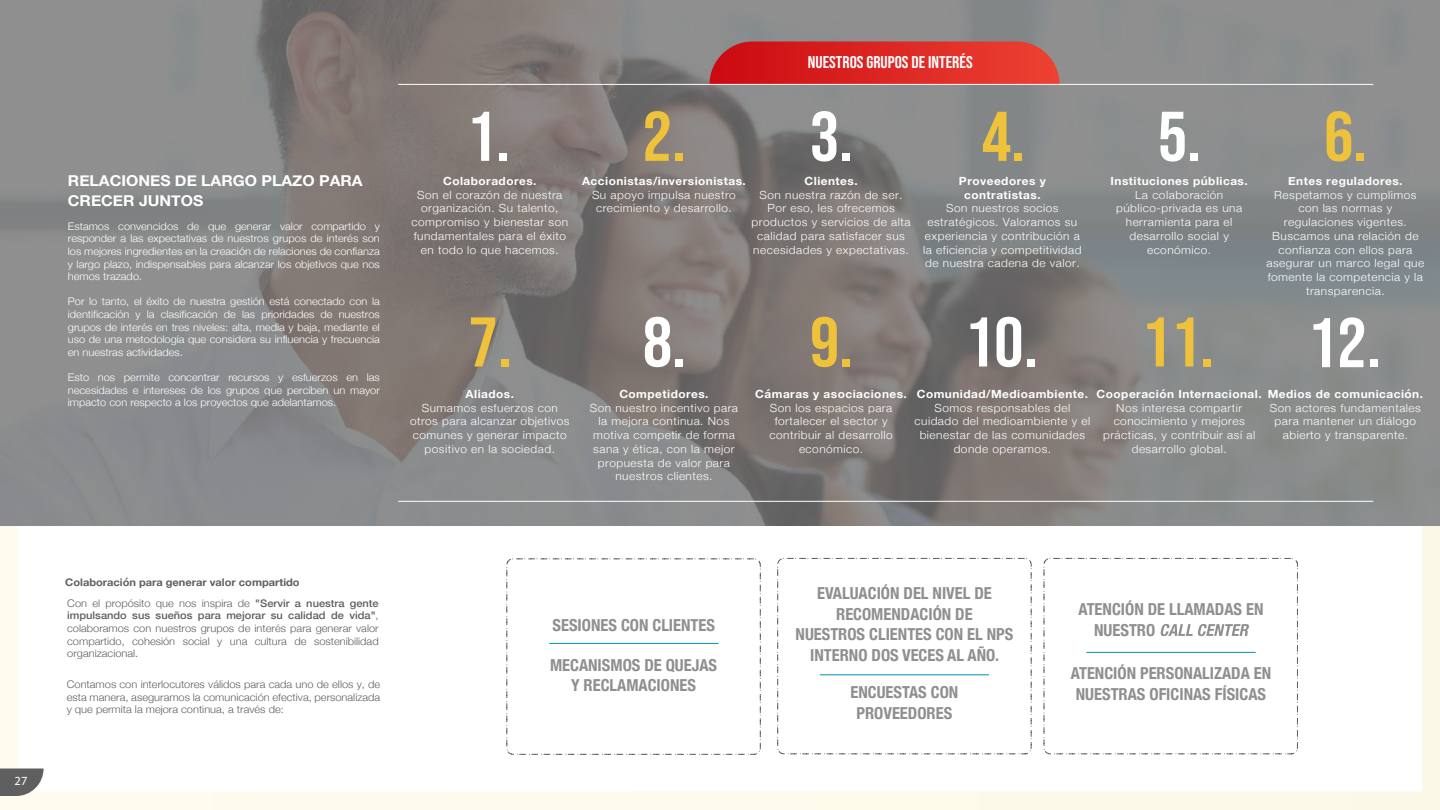
<style>
.page{position:relative;width:1440px;height:810px;background:#fff}
.page>*{position:absolute;margin:0;border:0;box-sizing:border-box;transform-origin:0 0}
.t1{font:70.12px "Bebas Neue";color:#eec23a;scale:1.05 1}
.t2{font:70.12px "Bebas Neue";color:#fff;scale:1.05 1}
.t3{font:17.02px "Bebas Neue";color:#fff;scale:1.05 1}
.t4{font:700 condensed 16.5px/20.5px "Helvetica Neue";color:#8f8f8f;text-align:center}
.t5{font:700 15px/20.1px "Helvetica Neue";color:#fff;scale:1.05 1}
.t6{font:12.45px "Myriad Pro";color:#fff}
.t7{font:300 11.25px/13.7px "Helvetica Neue";letter-spacing:.04em;color:#fff;text-align:center;scale:1.05 1}
.t8{font:700 11.25px/13.7px "Helvetica Neue";letter-spacing:.04em;color:#fff;text-align:center;scale:1.05 1}
.t9{font:300 10.5px/12.6px "Helvetica Neue";color:#fff;text-align:justify;scale:1.05 1}
.t10{font:300 10.5px/12.6px "Helvetica Neue";color:#5f5f5f;text-align:justify;scale:1.05 1}
.t11{font:700 10.5px "Helvetica Neue";color:#5f5f5f;scale:1.05 1}
.s1{color:#fff}
.s2{color:#eec23a}
.s3{font-weight:500}
</style>
<div class="page">
<svg style="left:0;top:526px;width:1440px;height:284px"></svg>
<img style="left:0;top:0;width:1440px;height:526px">
<hr style="left:549px;top:643px;width:169px;height:1px;background:#0090ba">
<hr style="left:820px;top:674px;width:169px;height:1px;background:#0090ba">
<hr style="left:1086px;top:652px;width:170px;height:1px;background:#0090ba">
<div style="left:506px;top:558px;width:255px;height:197px;border:1px dashed #60605f;border-radius:6px"></div>
<div style="left:777px;top:558px;width:255px;height:196px;border:1px dashed #60605f;border-radius:6px"></div>
<div style="left:1044px;top:558px;width:254px;height:196px;border:1px dashed #60605f;border-radius:6px"></div>
<svg style="left:710px;top:41px;width:350px;height:43px"></svg>
<hr style="left:398px;top:501px;width:975px;height:1px;background:#fff">
<hr style="left:398px;top:84px;width:975px;height:1px;background:#fff">
<svg style="left:0;top:769px;width:44px;height:27px"></svg>
<svg style="left:1161px;top:624px;width:88px;height:12px"></svg>
<h3 class="t5" style="left:68px;top:171px;width:282px">RELACIONES DE LARGO PLAZO PARA<br>CRECER JUNTOS</h3>
<p class="t9" style="left:68px;top:219px;width:299px">Estamos convencidos de que generar valor compartido y responder a las expectativas de nuestros grupos de interés son los mejores ingredientes en la creación de relaciones de confianza y largo plazo, indispensables para alcanzar los objetivos que nos hemos trazado.</p>
<p class="t9" style="left:68px;top:295px;width:299px">Por lo tanto, el éxito de nuestra gestión está conectado con la identificación y la clasificación de las prioridades de nuestros grupos de interés en tres niveles: alta, media y baja, mediante el uso de una metodología que considera su influencia y frecuencia en nuestras actividades.</p>
<p class="t9" style="left:68px;top:370px;width:299px">Esto nos permite concentrar recursos y esfuerzos en las necesidades e intereses de los grupos que perciben un mayor impacto con respecto a los proyectos que adelantamos.</p>
<h2 class="t3" style="left:808px;top:53px;width:158px">NUESTROS GRUPOS DE INTERÉS</h2>
<h1 class="t2" style="left:467px;top:97px;width:43px">1.</h1>
<p class="t8" style="left:443px;top:174px;width:90px">Colaboradores.</p>
<p class="t7" style="left:412px;top:187px;width:151px">Son el corazón de nuestra organización. Su talento, compromiso y bienestar son fundamentales para el éxito en todo lo que hacemos.</p>
<h1 class="t1" style="left:642px;top:97px;width:202px">2. <span class="s1">3.</span></h1>
<h1 class="t1" style="left:982px;top:97px;width:210px">4. <span class="s1">5.</span></h1>
<h1 class="t1" style="left:1324px;top:97px;width:43px">6.</h1>
<p class="t8" style="left:805px;top:174px;width:52px">Clientes.</p>
<p class="t7" style="left:752px;top:187px;width:153px">Son nuestra razón de ser.<br>Por eso, les ofrecemos productos y servicios de alta calidad para satisfacer sus necesidades y expectativas.</p>
<p class="t8" style="left:582px;top:174px;width:158px">Accionistas/inversionistas.</p>
<p class="t7" style="left:592px;top:187px;width:138px">Su apoyo impulsa nuestro crecimiento y desarrollo.</p>
<p class="t8" style="left:959px;top:174px;width:84px">Proveedores y contratistas.</p>
<p class="t7" style="left:923px;top:201px;width:152px">Son nuestros socios estratégicos. Valoramos su experiencia y contribución a la eficiencia y competitividad de nuestra cadena de valor.</p>
<p class="t8" style="left:1111px;top:174px;width:132px">Instituciones públicas.</p>
<p class="t7" style="left:1116px;top:187px;width:121px">La colaboración público-privada es una herramienta para el desarrollo social y económico.</p>
<p class="t8" style="left:1288px;top:174px;width:110px">Entes reguladores.</p>
<p class="t7" style="left:1266px;top:187px;width:152px">Respetamos y cumplimos con las normas y regulaciones vigentes.<br>Buscamos una relación de confianza con ellos para asegurar un marco legal que fomente la competencia y la transparencia.</p>
<h1 class="t1" style="left:468px;top:303px;width:209px">7. <span class="s1">8.</span></h1>
<h1 class="t2" style="left:810px;top:303px;width:218px"><span class="s2">9.</span> 10.</h1>
<h1 class="t1" style="left:1141px;top:303px;width:229px">11. <span class="s1">12.</span></h1>
<p class="t8" style="left:466px;top:387px;width:48px">Aliados.</p>
<p class="t7" style="left:410px;top:400px;width:153px">Sumamos esfuerzos con otros para alcanzar objetivos comunes y generar impacto positivo en la sociedad.</p>
<p class="t8" style="left:619px;top:387px;width:86px">Competidores.</p>
<p class="t7" style="left:590px;top:400px;width:143px">Son nuestro incentivo para la mejora continua. Nos motiva competir de forma sana y ética, con la mejor propuesta de valor para nuestros clientes.</p>
<p class="t8" style="left:755px;top:387px;width:146px">Cámaras y asociaciones.</p>
<p class="t7" style="left:770px;top:400px;width:119px">Son los espacios para fortalecer el sector y contribuir al desarrollo económico.</p>
<p class="t8" style="left:1097px;top:387px;width:159px">Cooperación Internacional.</p>
<p class="t7" style="left:1103px;top:400px;width:146px">Nos interesa compartir conocimiento y mejores prácticas, y contribuir así al desarrollo global.</p>
<p class="t8" style="left:1268px;top:387px;width:149px">Medios de comunicación.</p>
<p class="t7" style="left:1270px;top:400px;width:145px">Son actores fundamentales para mantener un diálogo abierto y transparente.</p>
<p class="t8" style="left:917px;top:387px;width:165px">Comunidad/Medioambiente.</p>
<p class="t7" style="left:915px;top:400px;width:169px">Somos responsables del cuidado del medioambiente y el bienestar de las comunidades donde operamos.</p>
<p class="t6" style="left:15px;top:774px;width:14px">27</p>
<p class="t11" style="left:65px;top:574px;width:225px">Colaboración para generar valor compartido</p>
<p class="t10" style="left:67px;top:596px;width:298px">Con el propósito que nos inspira de <span class="s3">"Servir a nuestra gente impulsando sus sueños para mejorar su calidad de vida"</span>, colaboramos con nuestros grupos de interés para generar valor compartido, cohesión social y una cultura de sostenibilidad organizacional.</p>
<p class="t10" style="left:67px;top:677px;width:300px">Contamos con interlocutores válidos para cada uno de ellos y, de esta manera, aseguramos la comunicación efectiva, personalizada y que permita la mejora continua, a través de:</p>
<h3 class="t4" style="left:553px;top:614px;width:164px">SESIONES CON CLIENTES</h3>
<h3 class="t4" style="left:550px;top:653px;width:169px">MECANISMOS DE QUEJAS<br>Y RECLAMACIONES</h3>
<h3 class="t4" style="left:796px;top:582px;width:219px">EVALUACIÓN DEL NIVEL DE<br>RECOMENDACIÓN DE<br>NUESTROS CLIENTES CON EL NPS<br>INTERNO DOS VECES AL AÑO.</h3>
<h3 class="t4" style="left:850px;top:681px;width:109px">ENCUESTAS CON<br>PROVEEDORES</h3>
<h3 class="t4" style="left:1094px;top:598px;width:171px;text-align:left;text-indent:-16px">ATENCIÓN DE LLAMADAS EN<br>NUESTRO</h3>
<h3 class="t4" style="left:1071px;top:662px;width:202px">ATENCIÓN PERSONALIZADA EN<br>NUESTRAS OFICINAS FÍSICAS</h3>
</div>
